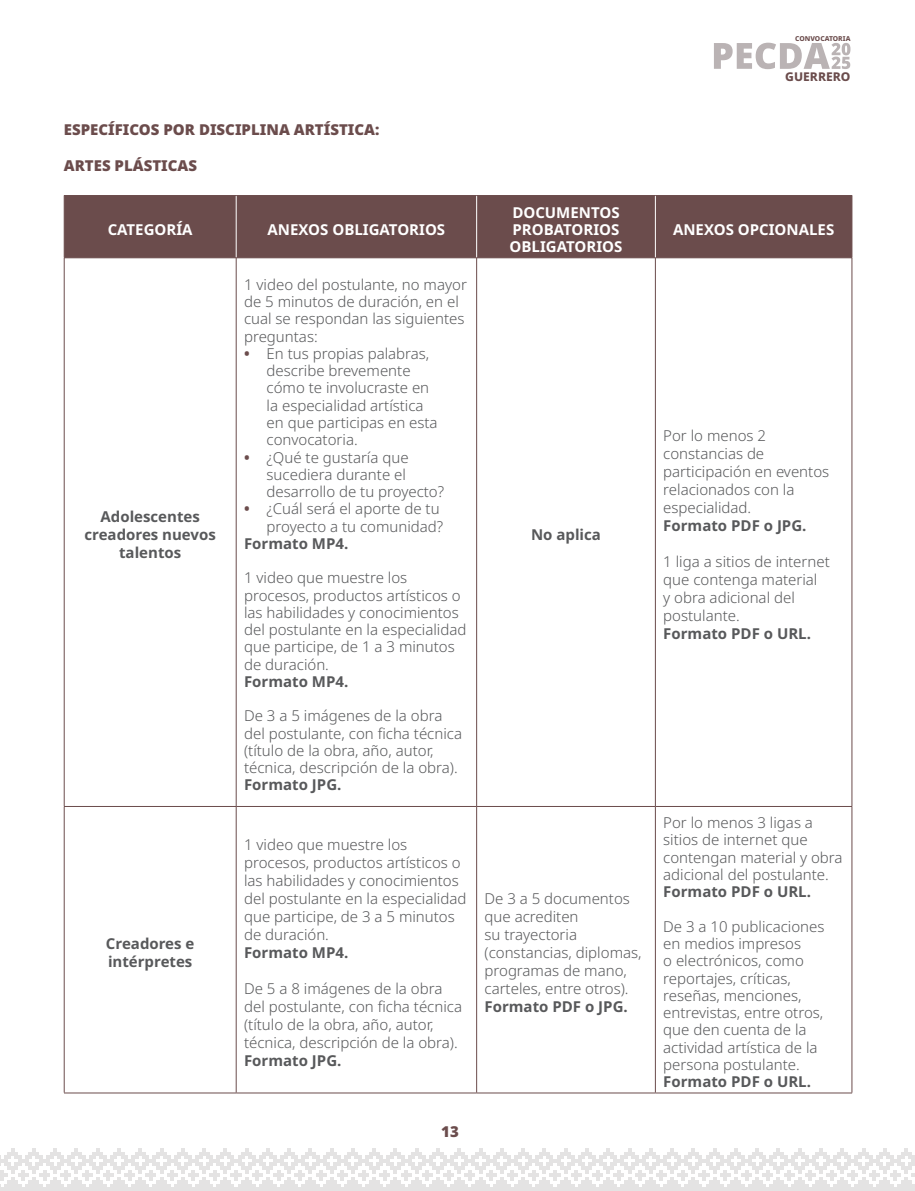
<style>
.page{position:relative;width:915px;height:1191px;background:#fff}
.page>*{position:absolute;margin:0;border:0;box-sizing:border-box;transform-origin:0 0}
.t1{font:300 15px/17.2px "Noto Sans";color:#58595b}
.t2{font:700 15px/18px "Noto Sans";color:#58595b;text-align:center}
.t3{font:700 15px/17.1px "Noto Sans";color:#fff}
.t4{font:900 15px "Noto Sans";color:#6b4c4c}
.t5{font:800 12px "Noto Sans";color:#6b4c4c}
.t6{font:800 6.75px "Noto Sans";color:#6b4c4c}
.s1{font-weight:700;color:#6b4c4c}
</style>
<div class="page">
<svg style="left:714px;top:43px;width:136px;height:26px"></svg>
<svg style="left:0;top:1148px;width:914px;height:43px"></svg>
<div style="left:65px;top:196px;width:786px;height:61px;background:#6b4c4c"></div>
<hr style="left:236px;top:196px;width:1px;height:62px;background:#fff">
<hr style="left:476px;top:196px;width:1px;height:62px;background:#fff">
<hr style="left:654px;top:196px;width:1px;height:62px;background:#fff">
<hr style="left:64px;top:196px;width:1px;height:62px;background:#6b4c4c">
<hr style="left:64px;top:195px;width:172px;height:1px;background:#6b4c4c">
<hr style="left:236px;top:195px;width:240px;height:1px;background:#6b4c4c">
<hr style="left:476px;top:195px;width:179px;height:1px;background:#6b4c4c">
<hr style="left:655px;top:195px;width:197px;height:1px;background:#6b4c4c">
<hr style="left:851px;top:196px;width:1px;height:62px;background:#6b4c4c">
<hr style="left:64px;top:258px;width:1px;height:548px;background:#6b4c4c">
<hr style="left:64px;top:257px;width:172px;height:1px;background:#6b4c4c">
<hr style="left:236px;top:258px;width:1px;height:548px;background:#6b4c4c">
<hr style="left:236px;top:257px;width:240px;height:1px;background:#6b4c4c">
<hr style="left:476px;top:258px;width:1px;height:548px;background:#6b4c4c">
<hr style="left:476px;top:257px;width:179px;height:1px;background:#6b4c4c">
<hr style="left:655px;top:258px;width:1px;height:548px;background:#6b4c4c">
<hr style="left:655px;top:257px;width:196px;height:1px;background:#6b4c4c">
<hr style="left:851px;top:258px;width:1px;height:548px;background:#6b4c4c">
<hr style="left:64px;top:806px;width:1px;height:286px;background:#6b4c4c">
<hr style="left:64px;top:806px;width:172px;height:1px;background:#6b4c4c">
<hr style="left:236px;top:806px;width:1px;height:286px;background:#6b4c4c">
<hr style="left:236px;top:806px;width:240px;height:1px;background:#6b4c4c">
<hr style="left:476px;top:806px;width:1px;height:286px;background:#6b4c4c">
<hr style="left:476px;top:806px;width:179px;height:1px;background:#6b4c4c">
<hr style="left:655px;top:806px;width:1px;height:286px;background:#6b4c4c">
<hr style="left:655px;top:806px;width:196px;height:1px;background:#6b4c4c">
<hr style="left:851px;top:806px;width:1px;height:286px;background:#6b4c4c">
<hr style="left:64px;top:1092px;width:172px;height:1px;background:#6b4c4c">
<hr style="left:236px;top:1092px;width:240px;height:1px;background:#6b4c4c">
<hr style="left:476px;top:1092px;width:179px;height:1px;background:#6b4c4c">
<hr style="left:655px;top:1092px;width:196px;height:1px;background:#6b4c4c">
<p class="t4" style="left:64px;top:118px;width:317px">ESPECÍFICOS POR DISCIPLINA ARTÍSTICA:</p>
<p class="t4" style="left:64px;top:154px;width:135px">ARTES PLÁSTICAS</p>
<p class="t3" style="left:108px;top:221px;width:86px">CATEGORÍA</p>
<p class="t3" style="left:267px;top:221px;width:179px">ANEXOS OBLIGATORIOS</p>
<p class="t2" style="left:84px;top:508px;width:133px">Adolescentes creadores nuevos talentos</p>
<p class="t2" style="left:106px;top:934px;width:90px;text-align:left">Creadores e intérpretes</p>
<p class="t1" style="left:244px;top:276px;width:224px">1 video del postulante, no mayor de 5 minutos de duración, en el cual se respondan las siguientes preguntas:</p>
<p class="t1" style="left:266px;top:345px;width:172px;text-indent:-22px"><span class="s1">•</span> En tus propias palabras, describe brevemente cómo te involucraste en la especialidad artística en que participas en esta convocatoria.</p>
<p class="t1" style="left:266px;top:449px;width:179px;text-indent:-22px"><span class="s1">•</span> ¿Qué te gustaría que sucediera durante el desarrollo de tu proyecto?</p>
<p class="t1" style="left:244px;top:500px;width:200px;text-align:right"><span class="s1">•</span> ¿Cuál será el aporte de tu proyecto a tu comunidad?</p>
<p class="t2" style="left:244px;top:535px;width:106px">Formato MP4.</p>
<p class="t1" style="left:244px;top:569px;width:224px">1 video que muestre los procesos, productos artísticos o las habilidades y conocimientos del postulante en la especialidad que participe, de 1 a 3 minutos de duración.</p>
<p class="t2" style="left:244px;top:673px;width:106px">Formato MP4.</p>
<p class="t1" style="left:244px;top:707px;width:219px">De 3 a 5 imágenes de la obra del postulante, con ficha técnica (título de la obra, año, autor, técnica, descripción de la obra).</p>
<p class="t2" style="left:244px;top:776px;width:99px">Formato JPG.</p>
<p class="t1" style="left:244px;top:835px;width:224px;line-height:18px">1 video que muestre los procesos, productos artísticos o las habilidades y conocimientos del postulante en la especialidad que participe, de 3 a 5 minutos de duración.</p>
<p class="t2" style="left:244px;top:943px;width:106px">Formato MP4.</p>
<p class="t1" style="left:244px;top:979px;width:219px;line-height:18px">De 5 a 8 imágenes de la obra del postulante, con ficha técnica (título de la obra, año, autor, técnica, descripción de la obra).</p>
<p class="t2" style="left:244px;top:1051px;width:99px">Formato JPG.</p>
<p class="t3" style="left:509px;top:204px;width:114px">DOCUMENTOS<br>PROBATORIOS<br>OBLIGATORIOS</p>
<p class="t2" style="left:531px;top:526px;width:71px">No aplica</p>
<p class="t1" style="left:484px;top:889px;width:158px;line-height:18px">De 3 a 5 documentos que acrediten<br>su trayectoria (constancias, diplomas, programas de mano, carteles, entre otros).</p>
<p class="t2" style="left:484px;top:997px;width:145px">Formato PDF o JPG.</p>
<p class="t4" style="left:441px;top:1120px;width:19px">13</p>
<p class="t6" style="left:795px;top:33px;width:57px">CONVOCATORIA</p>
<p class="t5" style="left:785px;top:68px;width:67px">GUERRERO</p>
<p class="t3" style="left:672px;top:221px;width:163px">ANEXOS OPCIONALES</p>
<p class="t1" style="left:663px;top:427px;width:167px;line-height:18px">Por lo menos 2 constancias de participación en eventos relacionados con la especialidad.</p>
<p class="t2" style="left:663px;top:517px;width:145px">Formato PDF o JPG.</p>
<p class="t1" style="left:663px;top:553px;width:168px;line-height:18px">1 liga a sitios de internet que contenga material<br>y obra adicional del postulante.</p>
<p class="t2" style="left:663px;top:625px;width:149px">Formato PDF o URL.</p>
<p class="t1" style="left:663px;top:814px;width:181px">Por lo menos 3 ligas a sitios de internet que contengan material y obra adicional del postulante.</p>
<p class="t2" style="left:663px;top:883px;width:149px">Formato PDF o URL.</p>
<p class="t1" style="left:663px;top:918px;width:163px">De 3 a 10 publicaciones en medios impresos<br>o electrónicos, como reportajes, críticas, reseñas, menciones, entrevistas, entre otros, que den cuenta de la actividad artística de la persona postulante.</p>
<p class="t2" style="left:663px;top:1073px;width:149px">Formato PDF o URL.</p>
</div>
